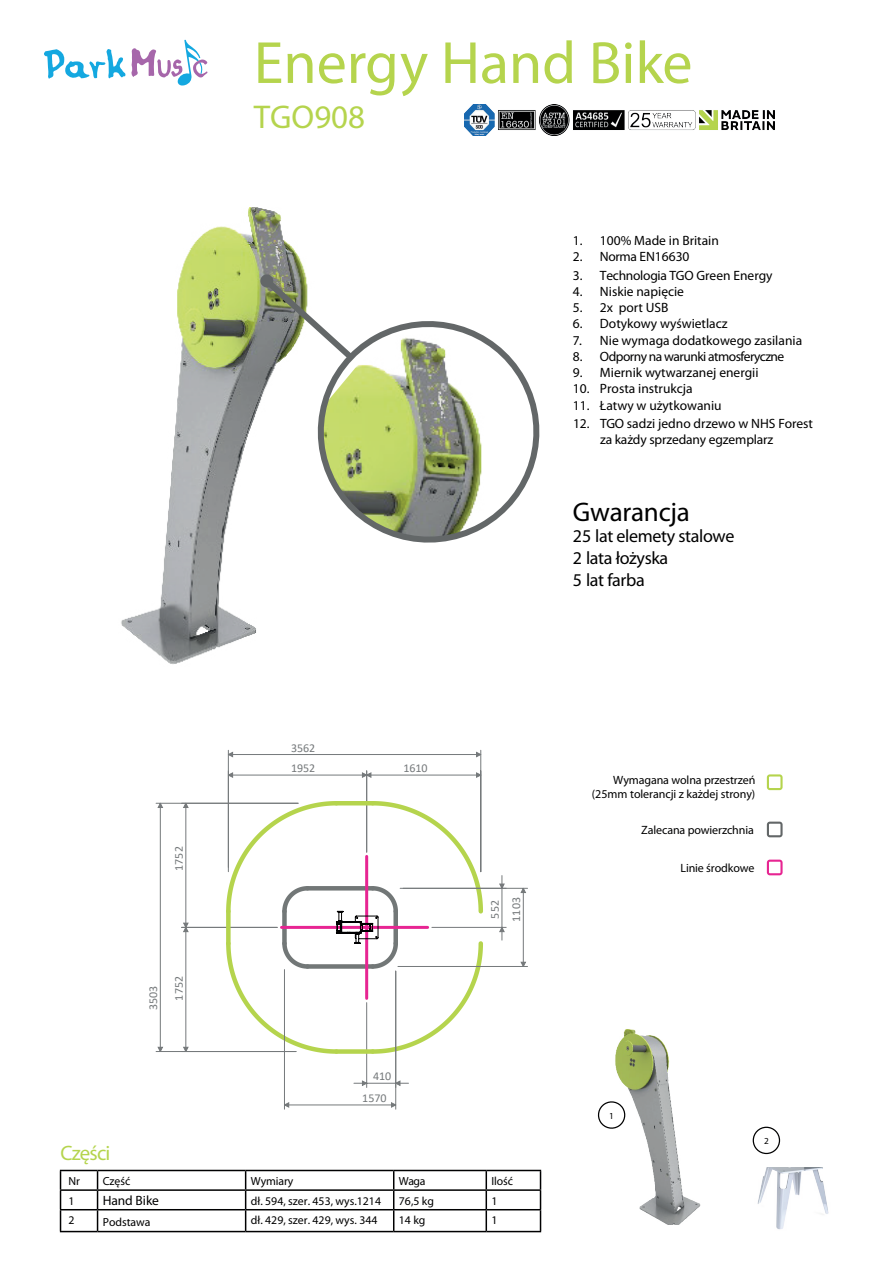
<style>
.page{position:relative;width:893px;height:1263px;background:#fff}
.page>*{position:absolute;margin:0;border:0;box-sizing:border-box;transform-origin:0 0}
.t1{font:60px "Myriad Pro";color:#b5d44d}
.t2{font:33px "Myriad Pro";color:#b5d44d}
.t3{font:27px "Myriad Pro";letter-spacing:-.01em;color:#000001}
.t4{font:20.85px "Myriad Pro";letter-spacing:-.04em;color:#b5d44d}
.t5{font:18px/21.6px "Myriad Pro";letter-spacing:-.02em;color:#000001}
.t6{font:13.5px/16.2px "Myriad Pro";color:#000001}
.t7{font:13.5px "Myriad Pro";letter-spacing:-.04em;color:#000001}
.t8{font:13.5px "Myriad Pro";letter-spacing:-.02em;color:#000001}
.t9{font:12px/14.4px "Myriad Pro";letter-spacing:-.01em;color:#000001;text-align:right}
.t10{font:12px/25.5px "Calibri";color:#75797b}
.t11{font:11.7px "Myriad Pro";color:#000001}
.t12{font:9.3px "Myriad Pro";color:#000001}
</style>
<div class="page">
<svg style="left:767px;top:774px;width:16px;height:16px"></svg>
<svg style="left:767px;top:822px;width:16px;height:15px"></svg>
<svg style="left:767px;top:860px;width:16px;height:15px"></svg>
<hr style="left:60px;top:1170px;width:38px;height:1px;background:#000001">
<hr style="left:98px;top:1170px;width:148px;height:1px;background:#000001">
<hr style="left:246px;top:1170px;width:148px;height:1px;background:#000001">
<hr style="left:394px;top:1170px;width:92px;height:1px;background:#000001">
<hr style="left:486px;top:1170px;width:55px;height:1px;background:#000001">
<hr style="left:60px;top:1189px;width:38px;height:2px;background:#000001">
<hr style="left:98px;top:1189px;width:148px;height:2px;background:#000001">
<hr style="left:246px;top:1189px;width:148px;height:2px;background:#000001">
<hr style="left:394px;top:1189px;width:92px;height:2px;background:#000001">
<hr style="left:486px;top:1189px;width:55px;height:2px;background:#000001">
<hr style="left:60px;top:1209px;width:38px;height:1px;background:#000001">
<svg style="left:60px;top:1171px;width:1px;height:60px"></svg>
<hr style="left:98px;top:1209px;width:148px;height:1px;background:#000001">
<svg style="left:97px;top:1171px;width:1px;height:60px"></svg>
<hr style="left:246px;top:1209px;width:148px;height:1px;background:#000001">
<svg style="left:245px;top:1171px;width:1px;height:60px"></svg>
<hr style="left:394px;top:1209px;width:92px;height:1px;background:#000001">
<svg style="left:393px;top:1171px;width:1px;height:60px"></svg>
<hr style="left:486px;top:1209px;width:55px;height:1px;background:#000001">
<svg style="left:486px;top:1171px;width:1px;height:60px"></svg>
<svg style="left:540px;top:1171px;width:1px;height:60px"></svg>
<hr style="left:60px;top:1231px;width:38px;height:1px;background:#000001">
<hr style="left:98px;top:1231px;width:148px;height:1px;background:#000001">
<hr style="left:246px;top:1231px;width:148px;height:1px;background:#000001">
<hr style="left:394px;top:1231px;width:92px;height:1px;background:#000001">
<hr style="left:486px;top:1231px;width:55px;height:1px;background:#000001">
<div style="left:753px;top:1127px;width:27px;height:27px;border:1px solid #000001;border-radius:50%"></div>
<img style="left:121px;top:207px;width:184px;height:457px">
<svg style="left:317px;top:321px;width:223px;height:222px"></svg>
<svg style="left:258px;top:272px;width:101px;height:93px"></svg>
<svg style="left:44px;top:40px;width:164px;height:46px"></svg>
<hr style="left:228px;top:750px;width:1px;height:122px;background:#75797b">
<hr style="left:480px;top:750px;width:1px;height:122px;background:#75797b">
<hr style="left:395px;top:971px;width:1px;height:138px;background:#75797b">
<hr style="left:284px;top:969px;width:1px;height:140px;background:#75797b">
<hr style="left:156px;top:803px;width:142px;height:1px;background:#75797b">
<hr style="left:156px;top:1051px;width:140px;height:1px;background:#75797b">
<hr style="left:400px;top:888px;width:128px;height:1px;background:#75797b">
<hr style="left:398px;top:966px;width:130px;height:1px;background:#75797b">
<svg style="left:228px;top:752px;width:253px;height:333px"></svg>
<svg style="left:228px;top:773px;width:168px;height:334px"></svg>
<svg style="left:158px;top:803px;width:367px;height:248px"></svg>
<svg style="left:182px;top:799px;width:323px;height:257px"></svg>
<img style="left:757px;top:1167px;width:72px;height:63px">
<img style="left:597px;top:1029px;width:158px;height:195px">
<img style="left:464px;top:105px;width:310px;height:30px">
<h1 class="t1" style="left:254px;top:30px;width:440px">Energy Hand Bike</h1>
<h2 class="t2" style="left:254px;top:99px;width:113px">TGO908</h2>
<p class="t6" style="left:573px;top:233px;width:147px">1. 100% Made in Britain</p>
<p class="t6" style="left:573px;top:249px;width:118px">2. Norma EN16630</p>
<p class="t8" style="left:573px;top:268px;width:201px">3. Technologia TGO Green Energy</p>
<p class="t6" style="left:573px;top:284px;width:113px">4. Niskie napięcie</p>
<p class="t6" style="left:573px;top:300px;width:97px">5. 2x port USB</p>
<p class="t6" style="left:573px;top:316px;width:156px">6. Dotykowy wyświetlacz</p>
<p class="t6" style="left:573px;top:332px;width:231px">7. Nie wymaga dodatkowego zasilania</p>
<p class="t7" style="left:573px;top:349px;width:213px">8. Odporny na warunki atmosferyczne</p>
<p class="t6" style="left:573px;top:365px;width:187px">9. Miernik wytwarzanej energii</p>
<p class="t6" style="left:573px;top:381px;width:121px">10. Prosta instrukcja</p>
<p class="t6" style="left:573px;top:398px;width:150px">11. Łatwy w użytkowaniu</p>
<p class="t6" style="left:600px;top:415px;width:215px;text-indent:-27px">12. TGO sadzi jedno drzewo w NHS Forest za każdy sprzedany egzemplarz</p>
<h3 class="t3" style="left:573px;top:497px;width:118px">Gwarancja</h3>
<h3 class="t5" style="left:573px;top:526px;width:163px">25 lat elemety stalowe<br>2 lata łożyska<br>5 lat farba</h3>
<p class="t10" style="left:291px;top:734px;width:26px">3562</p>
<p class="t10" style="left:166px;top:871px;width:26px;rotate:-90deg">1752</p>
<p class="t10" style="left:140px;top:1000px;width:26px;text-indent:-10px;rotate:-90deg">3503<br>1752</p>
<p class="t10" style="left:291px;top:755px;width:26px">1952</p>
<p class="t10" style="left:403px;top:755px;width:26px">1610</p>
<p class="t10" style="left:362px;top:1065px;width:31px;line-height:21.8px;text-indent:11px">410<br>1570</p>
<p class="t10" style="left:482px;top:918px;width:20px;rotate:-90deg">552</p>
<p class="t10" style="left:503px;top:922px;width:26px;rotate:-90deg">1103</p>
<h3 class="t4" style="left:61px;top:1142px;width:51px">Części</h3>
<p class="t11" style="left:68px;top:1174px;width:13px">Nr</p>
<p class="t11" style="left:103px;top:1174px;width:29px">Część</p>
<p class="t11" style="left:251px;top:1174px;width:44px">Wymiary</p>
<p class="t11" style="left:399px;top:1174px;width:28px">Waga</p>
<p class="t11" style="left:491px;top:1174px;width:23px">Ilość</p>
<p class="t11" style="left:68px;top:1194px;width:8px">1</p>
<p class="t6" style="left:103px;top:1192px;width:58px">Hand Bike</p>
<p class="t11" style="left:251px;top:1194px;width:132px">dł. 594, szer. 453, wys.1214</p>
<p class="t11" style="left:399px;top:1194px;width:36px">76,5 kg</p>
<p class="t11" style="left:491px;top:1194px;width:8px">1</p>
<p class="t11" style="left:68px;top:1214px;width:8px">2</p>
<p class="t11" style="left:103px;top:1216px;width:49px">Podstawa</p>
<p class="t11" style="left:251px;top:1214px;width:128px">dł. 429, szer. 429, wys. 344</p>
<p class="t11" style="left:399px;top:1214px;width:28px">14 kg</p>
<p class="t11" style="left:491px;top:1214px;width:8px">1</p>
<p class="t9" style="left:592px;top:773px;width:165px">Wymagana wolna przestrzeń (25mm tolerancji z każdej strony)</p>
<p class="t9" style="left:641px;top:823px;width:114px">Zalecana powierzchnia</p>
<p class="t9" style="left:680px;top:861px;width:76px">Linie środkowe</p>
<p class="t12" style="left:609px;top:1111px;width:6px">1</p>
<p class="t12" style="left:764px;top:1136px;width:6px">2</p>
</div>
